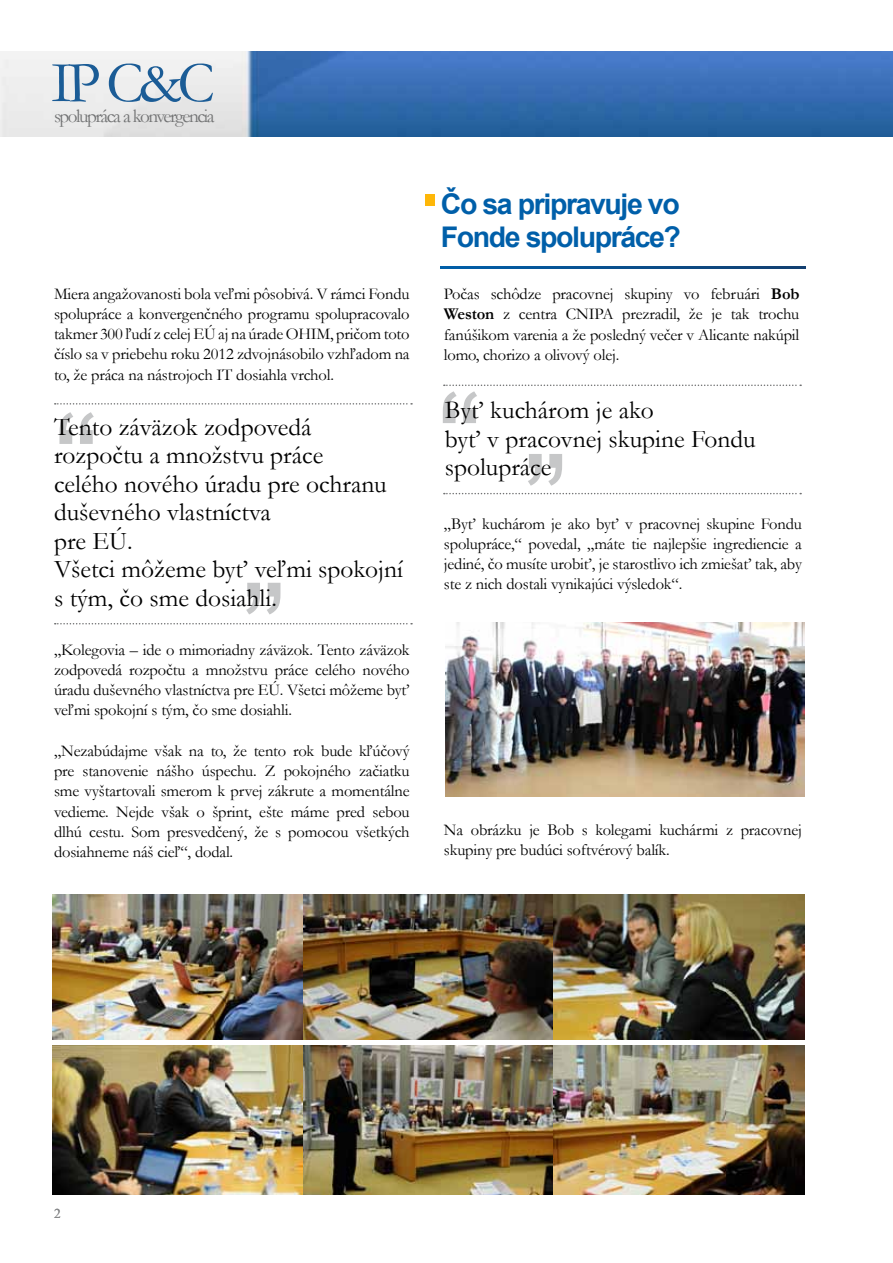
<style>
.page{position:relative;width:893px;height:1263px;background:#fff}
.page>*{position:absolute;margin:0;border:0;box-sizing:border-box;transform-origin:0 0}
.t1{font:135.3px "Arial";color:#c6c7c8}
.t2{font:58.65px "Garamond";color:#1b5c96}
.t3{font:700 28.5px/33px "Arial";letter-spacing:-.05em;color:#005fa9}
.t4{font:25.5px/28.5px "Garamond";color:#000}
.t5{font:19.2px "Garamond";letter-spacing:-.075em;color:#707172}
.t6{font:16.5px/20.2px "Garamond";letter-spacing:-.01em;color:#000;text-align:justify}
.t7{font:13.5px "Times New Roman";color:#87888a}
.s1{font-weight:700}
</style>
<div class="page">
<img style="left:0;top:51px;width:893px;height:85px">
<svg style="left:441px;top:267px;width:364px;height:2px"></svg>
<div style="left:425px;top:194px;width:10px;height:11px;background:#feb708"></div>
<img style="left:445px;top:622px;width:360px;height:174px">
<img style="left:53px;top:1045px;width:752px;height:150px">
<img style="left:53px;top:894px;width:752px;height:146px">
<svg style="left:55px;top:403px;width:357px;height:2px"></svg>
<svg style="left:55px;top:623px;width:357px;height:1px"></svg>
<svg style="left:444px;top:384px;width:357px;height:2px"></svg>
<svg style="left:444px;top:493px;width:357px;height:1px"></svg>
<h2 class="t2" style="left:51px;top:43px;width:165px">IP C&amp;C</h2>
<p class="t5" style="left:54px;top:103px;width:162px">spolupráca a konvergencia</p>
<p class="t6" style="left:54px;top:283px;width:357px">Miera angažovanosti bola veľmi pôsobivá. V rámci Fondu spolupráce a konvergenčného programu spolupracovalo takmer 300 ľudí z celej EÚ aj na úrade OHIM, pričom toto číslo sa v priebehu roku 2012 zdvojnásobilo vzhľadom na to, že práca na nástrojoch IT dosiahla vrchol.</p>
<h1 class="t1" style="left:54px;top:375px;width:47px">“</h1>
<h3 class="t4" style="left:54px;top:412px;width:350px">Tento záväzok zodpovedá rozpočtu a množstvu práce<br>celého nového úradu pre ochranu duševného vlastníctva<br>pre EÚ.<br>Všetci môžeme byť veľmi spokojní s tým, čo sme dosiahli.</h3>
<h1 class="t1" style="left:286px;top:652px;width:47px;rotate:-180deg">“</h1>
<p class="t6" style="left:54px;top:639px;width:357px">„Kolegovia – ide o mimoriadny záväzok. Tento záväzok zodpovedá rozpočtu a množstvu práce celého nového úradu duševného vlastníctva pre EÚ. Všetci môžeme byť veľmi spokojní s tým, čo sme dosiahli.</p>
<p class="t6" style="left:54px;top:740px;width:357px">„Nezabúdajme však na to, že tento rok bude kľúčový pre stanovenie nášho úspechu. Z pokojného začiatku sme vyštartovali smerom k prvej zákrute a momentálne vedieme. Nejde však o šprint, ešte máme pred sebou dlhú cestu. Som presvedčený, že s pomocou všetkých dosiahneme náš cieľ“, dodal.</p>
<h3 class="t3" style="left:441px;top:189px;width:242px">Čo sa pripravuje vo<br>Fonde spolupráce?</h3>
<p class="t6" style="left:444px;top:283px;width:357px">Počas schôdze pracovnej skupiny vo februári <span class="s1">Bob Weston</span> z centra CNIPA prezradil, že je tak trochu fanúšikom varenia a že posledný večer v Alicante nakúpil lomo, chorizo a olivový olej.</p>
<h1 class="t1" style="left:437px;top:354px;width:47px">“</h1>
<h3 class="t4" style="left:445px;top:395px;width:312px">Byť kuchárom je ako<br>byť v pracovnej skupine Fondu spolupráce</h3>
<h1 class="t1" style="left:568px;top:523px;width:47px;rotate:-180deg">“</h1>
<p class="t6" style="left:444px;top:513px;width:359px">„Byť kuchárom je ako byť v pracovnej skupine Fondu spolupráce,“ povedal, „máte tie najlepšie ingrediencie a jediné, čo musíte urobiť, je starostlivo ich zmiešať tak, aby ste z nich dostali vynikajúci výsledok“.</p>
<p class="t6" style="left:444px;top:819px;width:359px">Na obrázku je Bob s kolegami kuchármi z pracovnej skupiny pre budúci softvérový balík.</p>
<p class="t7" style="left:54px;top:1205px;width:8px">2</p>
</div>
